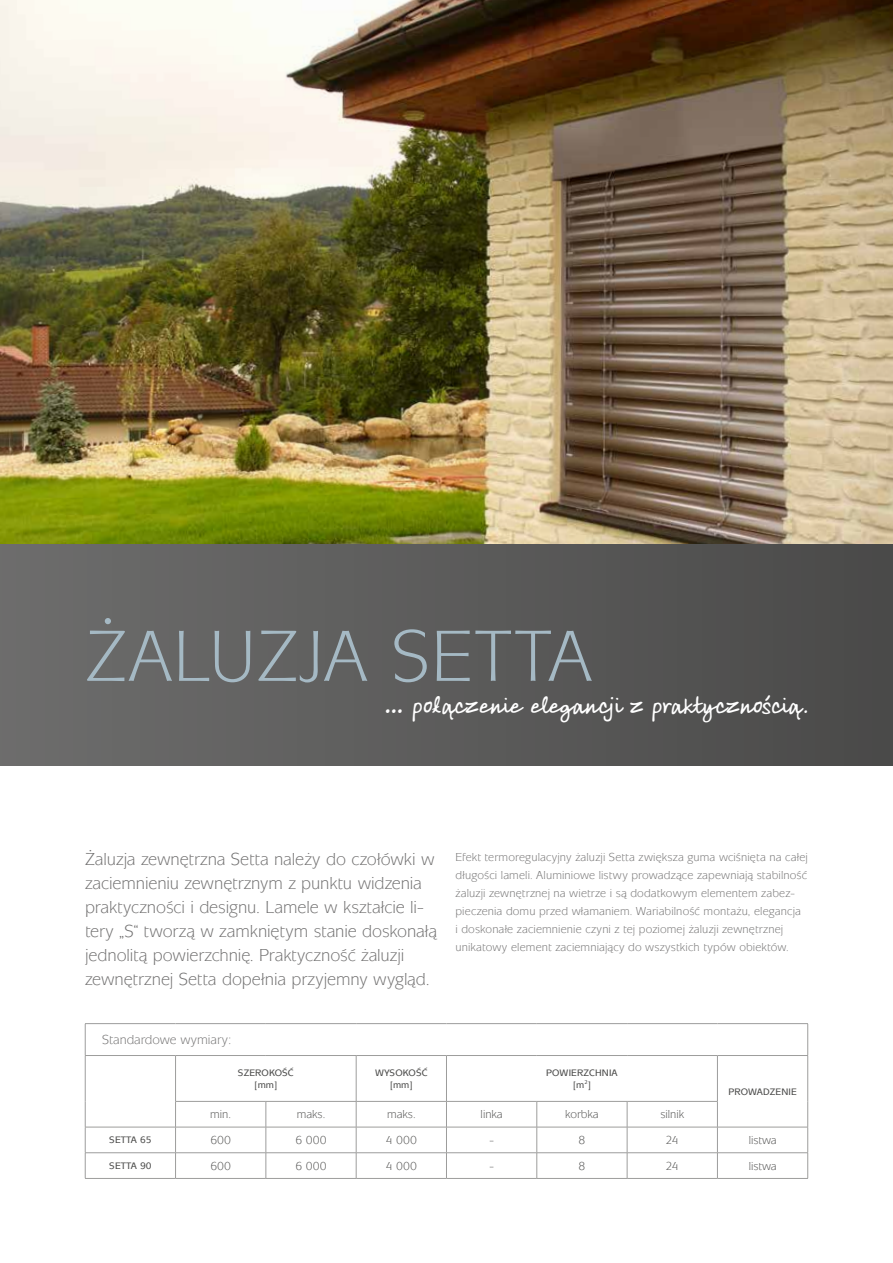
<style>
.page{position:relative;width:893px;height:1263px;background:#fff}
.page>*{position:absolute;margin:0;border:0;box-sizing:border-box;transform-origin:0 0}
.t1{font:75px "Mixage Itc TOT";letter-spacing:.015em;color:#a5b9c4}
.t2{font:700 24px "Claudias Hand Pro";color:#fff}
.t3{font:18px/24px "Mixage Itc TOT";letter-spacing:-.005em;color:#706f6f}
.t4{font:13.5px "Mixage Itc TOT";color:#706f6f}
.t5{font:12px/18px "Mixage Itc TOT";letter-spacing:.01em;color:#706f6f}
.t6{font:12px "Mixage Itc TOT";color:#4d4d4c}
.t7{font:500 9.75px/11.7px "Mixage Itc TOT";letter-spacing:.015em;color:#4d4d4c;text-align:center}
</style>
<div class="page">
<div style="left:0;top:424px;width:893px;height:341px;background:linear-gradient(to right,#6d6d6c,#4a4a49)"></div>
<hr style="left:85px;top:1023px;width:91px;height:1px;background:#9d9d9c">
<hr style="left:85px;top:1024px;width:1px;height:31px;background:#9d9d9c">
<hr style="left:176px;top:1023px;width:90px;height:1px;background:#9d9d9c">
<hr style="left:266px;top:1023px;width:90px;height:1px;background:#9d9d9c">
<hr style="left:356px;top:1023px;width:90px;height:1px;background:#9d9d9c">
<hr style="left:446px;top:1023px;width:91px;height:1px;background:#9d9d9c">
<hr style="left:537px;top:1023px;width:90px;height:1px;background:#9d9d9c">
<hr style="left:627px;top:1023px;width:90px;height:1px;background:#9d9d9c">
<hr style="left:717px;top:1023px;width:91px;height:1px;background:#9d9d9c">
<hr style="left:807px;top:1024px;width:1px;height:31px;background:#9d9d9c">
<hr style="left:85px;top:1055px;width:91px;height:1px;background:#9d9d9c">
<hr style="left:85px;top:1056px;width:1px;height:45px;background:#9d9d9c">
<hr style="left:176px;top:1055px;width:90px;height:1px;background:#9d9d9c">
<hr style="left:175px;top:1056px;width:1px;height:45px;background:#9d9d9c">
<hr style="left:266px;top:1055px;width:90px;height:1px;background:#9d9d9c">
<hr style="left:356px;top:1055px;width:90px;height:1px;background:#9d9d9c">
<hr style="left:356px;top:1056px;width:1px;height:45px;background:#9d9d9c">
<hr style="left:446px;top:1055px;width:91px;height:1px;background:#9d9d9c">
<hr style="left:446px;top:1056px;width:1px;height:45px;background:#9d9d9c">
<hr style="left:537px;top:1055px;width:90px;height:1px;background:#9d9d9c">
<hr style="left:627px;top:1055px;width:90px;height:1px;background:#9d9d9c">
<hr style="left:717px;top:1055px;width:91px;height:1px;background:#9d9d9c">
<hr style="left:717px;top:1056px;width:1px;height:45px;background:#9d9d9c">
<hr style="left:807px;top:1056px;width:1px;height:45px;background:#9d9d9c">
<hr style="left:175px;top:1101px;width:91px;height:1px;background:#9d9d9c">
<hr style="left:266px;top:1101px;width:90px;height:1px;background:#9d9d9c">
<hr style="left:356px;top:1101px;width:90px;height:1px;background:#9d9d9c">
<hr style="left:446px;top:1101px;width:91px;height:1px;background:#9d9d9c">
<hr style="left:537px;top:1101px;width:90px;height:1px;background:#9d9d9c">
<hr style="left:627px;top:1101px;width:91px;height:1px;background:#9d9d9c">
<hr style="left:85px;top:1127px;width:91px;height:1px;background:#9d9d9c">
<hr style="left:176px;top:1127px;width:90px;height:1px;background:#9d9d9c">
<hr style="left:266px;top:1127px;width:90px;height:1px;background:#9d9d9c">
<hr style="left:356px;top:1127px;width:90px;height:1px;background:#9d9d9c">
<hr style="left:446px;top:1127px;width:91px;height:1px;background:#9d9d9c">
<hr style="left:537px;top:1127px;width:90px;height:1px;background:#9d9d9c">
<hr style="left:627px;top:1127px;width:90px;height:1px;background:#9d9d9c">
<hr style="left:717px;top:1127px;width:91px;height:1px;background:#9d9d9c">
<hr style="left:85px;top:1152px;width:91px;height:1px;background:#9d9d9c">
<svg style="left:85px;top:1101px;width:1px;height:77px"></svg>
<hr style="left:176px;top:1152px;width:90px;height:1px;background:#9d9d9c">
<svg style="left:175px;top:1101px;width:1px;height:77px"></svg>
<hr style="left:266px;top:1152px;width:90px;height:1px;background:#9d9d9c">
<svg style="left:266px;top:1102px;width:1px;height:76px"></svg>
<hr style="left:356px;top:1152px;width:90px;height:1px;background:#9d9d9c">
<svg style="left:356px;top:1101px;width:1px;height:77px"></svg>
<hr style="left:446px;top:1152px;width:91px;height:1px;background:#9d9d9c">
<svg style="left:446px;top:1101px;width:1px;height:77px"></svg>
<hr style="left:537px;top:1152px;width:90px;height:1px;background:#9d9d9c">
<svg style="left:537px;top:1102px;width:1px;height:76px"></svg>
<hr style="left:627px;top:1152px;width:90px;height:1px;background:#9d9d9c">
<svg style="left:627px;top:1101px;width:1px;height:77px"></svg>
<hr style="left:717px;top:1152px;width:91px;height:1px;background:#9d9d9c">
<svg style="left:717px;top:1101px;width:1px;height:77px"></svg>
<svg style="left:807px;top:1101px;width:1px;height:77px"></svg>
<hr style="left:85px;top:1178px;width:91px;height:1px;background:#9d9d9c">
<hr style="left:176px;top:1178px;width:90px;height:1px;background:#9d9d9c">
<hr style="left:266px;top:1178px;width:90px;height:1px;background:#9d9d9c">
<hr style="left:356px;top:1178px;width:90px;height:1px;background:#9d9d9c">
<hr style="left:446px;top:1178px;width:91px;height:1px;background:#9d9d9c">
<hr style="left:537px;top:1178px;width:90px;height:1px;background:#9d9d9c">
<hr style="left:627px;top:1178px;width:90px;height:1px;background:#9d9d9c">
<hr style="left:717px;top:1178px;width:91px;height:1px;background:#9d9d9c">
<img style="left:0;top:0;width:893px;height:543px">
<h1 class="t1" style="left:86px;top:615px;width:508px">ŻALUZJA SETTA</h1>
<h2 class="t2" style="left:385px;top:691px;width:425px">… połączenie elegancji z praktycznością.</h2>
<p class="t3" style="left:85px;top:847px;width:353px">Żaluzja zewnętrzna Setta należy do czołówki w zaciemnieniu zewnętrznym z punktu widzenia praktyczności i designu. Lamele w kształcie li&shy;tery „S“ tworzą w zamkniętym stanie doskonałą jednolitą powierzchnię. Praktyczność żaluzji zewnętrznej Setta dopełnia przyjemny wygląd.</p>
<p class="t5" style="left:455px;top:848px;width:354px">Efekt termoregulacyjny żaluzji Setta zwiększa guma wciśnięta na całej długości lameli. Aluminiowe listwy prowadzące zapewniają stabilność żaluzji zewnętrznej na wietrze i są dodatkowym elementem zabez&shy;pieczenia domu przed włamaniem. Wariabilność montażu, elegancja<br>i doskonałe zaciemnienie czyni z tej poziomej żaluzji zewnętrznej unikatowy element zaciemniający do wszystkich typów obiektów.</p>
<p class="t4" style="left:102px;top:1032px;width:130px">Standardowe wymiary:</p>
<p class="t7" style="left:238px;top:1067px;width:57px">SZEROKOŚĆ [mm]</p>
<p class="t7" style="left:375px;top:1067px;width:54px">WYSOKOŚĆ [mm]</p>
<p class="t7" style="left:546px;top:1067px;width:73px">POWIERZCHNIA [m<sup>2</sup>]</p>
<p class="t6" style="left:210px;top:1108px;width:22px">min.</p>
<p class="t6" style="left:297px;top:1108px;width:30px">maks.</p>
<p class="t6" style="left:387px;top:1108px;width:30px">maks.</p>
<p class="t6" style="left:481px;top:1108px;width:24px">linka</p>
<p class="t6" style="left:565px;top:1108px;width:35px">korbka</p>
<p class="t6" style="left:660px;top:1108px;width:25px">silnik</p>
<p class="t7" style="left:728px;top:1085px;width:70px">PROWADZENIE</p>
<p class="t7" style="left:109px;top:1134px;width:44px">SETTA 65</p>
<p class="t6" style="left:210px;top:1133px;width:22px">600</p>
<p class="t6" style="left:295px;top:1133px;width:33px">6 000</p>
<p class="t6" style="left:386px;top:1133px;width:33px">4 000</p>
<p class="t6" style="left:489px;top:1133px;width:6px">-</p>
<p class="t6" style="left:578px;top:1133px;width:8px">8</p>
<p class="t6" style="left:666px;top:1133px;width:14px">24</p>
<p class="t6" style="left:749px;top:1133px;width:29px">listwa</p>
<p class="t7" style="left:109px;top:1160px;width:44px">SETTA 90</p>
<p class="t6" style="left:210px;top:1159px;width:22px">600</p>
<p class="t6" style="left:295px;top:1159px;width:33px">6 000</p>
<p class="t6" style="left:386px;top:1159px;width:33px">4 000</p>
<p class="t6" style="left:489px;top:1159px;width:6px">-</p>
<p class="t6" style="left:578px;top:1159px;width:8px">8</p>
<p class="t6" style="left:666px;top:1159px;width:14px">24</p>
<p class="t6" style="left:749px;top:1159px;width:29px">listwa</p>
</div>
